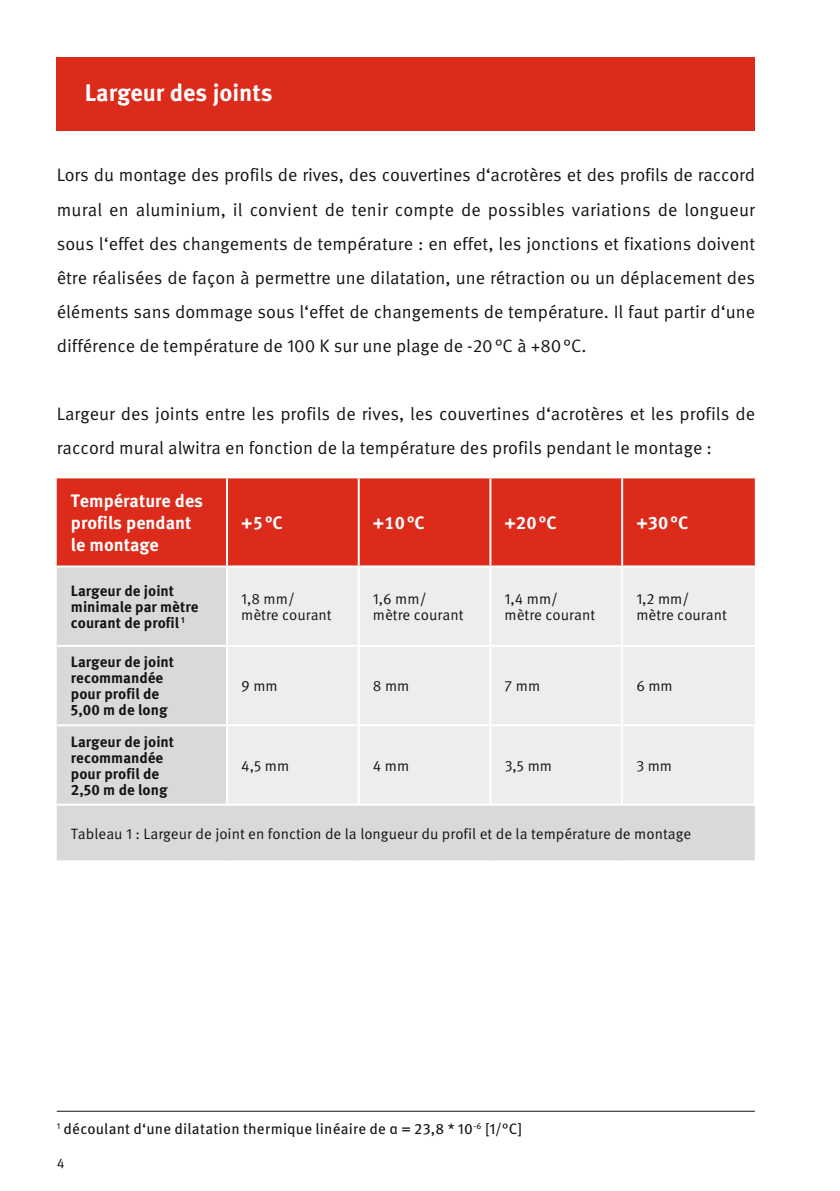
<style>
.page{position:relative;width:840px;height:1191px;background:#fff}
.page>*{position:absolute;margin:0;border:0;box-sizing:border-box;transform-origin:0 0}
.t1{font:700 24px "Meta Pro";color:#fff}
.t2{font:18px/34px "Meta Pro";color:#131413;text-align:justify}
.t3{font:700 18px/22px "Meta Pro";color:#fff}
.t4{font:15px/16px "Meta Pro";color:#131413}
.t5{font:700 15px/16px "Meta Pro";color:#131413}
.t6{font:15px "Meta Pro";letter-spacing:.015em;color:#131413}
.t7{font:14px "Meta Pro";color:#131413}
</style>
<div class="page">
<div style="left:57px;top:478px;width:697px;height:87px;background:#dc2a1b"></div>
<div style="left:57px;top:567px;width:697px;height:293px;background:#d9d9d9"></div>
<div style="left:228px;top:567px;width:526px;height:236px;background:#eceded"></div>
<hr style="left:57px;top:803px;width:170px;height:2px;background:#fff">
<hr style="left:227px;top:803px;width:131px;height:2px;background:#fff">
<hr style="left:358px;top:803px;width:132px;height:2px;background:#fff">
<hr style="left:490px;top:803px;width:131px;height:2px;background:#fff">
<hr style="left:226px;top:478px;width:2px;height:87px;background:#fff">
<hr style="left:357px;top:478px;width:2px;height:87px;background:#fff">
<hr style="left:489px;top:478px;width:2px;height:87px;background:#fff">
<hr style="left:620px;top:478px;width:2px;height:87px;background:#fff">
<hr style="left:226px;top:567px;width:2px;height:78px;background:#fff">
<hr style="left:357px;top:567px;width:2px;height:78px;background:#fff">
<hr style="left:489px;top:567px;width:2px;height:78px;background:#fff">
<hr style="left:620px;top:567px;width:2px;height:78px;background:#fff">
<hr style="left:226px;top:645px;width:132px;height:2px;background:#fff">
<hr style="left:226px;top:647px;width:2px;height:77px;background:#fff">
<hr style="left:358px;top:645px;width:132px;height:2px;background:#fff">
<hr style="left:357px;top:647px;width:2px;height:77px;background:#fff">
<hr style="left:490px;top:645px;width:131px;height:2px;background:#fff">
<hr style="left:489px;top:647px;width:2px;height:77px;background:#fff">
<hr style="left:621px;top:645px;width:133px;height:2px;background:#fff">
<hr style="left:620px;top:647px;width:2px;height:77px;background:#fff">
<hr style="left:226px;top:724px;width:132px;height:2px;background:#fff">
<hr style="left:226px;top:726px;width:2px;height:77px;background:#fff">
<hr style="left:358px;top:724px;width:132px;height:2px;background:#fff">
<hr style="left:357px;top:726px;width:2px;height:77px;background:#fff">
<hr style="left:490px;top:724px;width:131px;height:2px;background:#fff">
<hr style="left:489px;top:726px;width:2px;height:77px;background:#fff">
<hr style="left:57px;top:645px;width:169px;height:2px;background:#fff">
<hr style="left:57px;top:724px;width:169px;height:2px;background:#fff">
<hr style="left:621px;top:724px;width:134px;height:2px;background:#fff">
<hr style="left:620px;top:726px;width:2px;height:77px;background:#fff">
<hr style="left:753px;top:726px;width:2px;height:77px;background:#fff">
<hr style="left:621px;top:803px;width:134px;height:2px;background:#fff">
<div style="left:56px;top:57px;width:698px;height:73px;background:#dc2a1b"></div>
<hr style="left:57px;top:1110px;width:697px;height:1px;background:#131413">
<h1 class="t1" style="left:85px;top:78px;width:189px">Largeur des joints</h1>
<p class="t2" style="left:57px;top:159px;width:699px">Lors du montage des profils de rives, des couvertines d‘acrotères et des profils de raccord mural en aluminium, il convient de tenir compte de possibles variations de longueur sous l‘effet des changements de température : en effet, les jonctions et fixations doivent être réalisées de façon à permettre une dilatation, une rétraction ou un déplacement des éléments sans dommage sous l‘effet de changements de température. Il faut partir d‘une différence de température de 100 K sur une plage de -20°C à +80°C.</p>
<p class="t2" style="left:57px;top:397px;width:699px">Largeur des joints entre les profils de rives, les couvertines d‘acrotères et les profils de raccord mural alwitra en fonction de la température des profils pendant le montage :</p>
<p class="t3" style="left:71px;top:490px;width:134px">Température des profils pendant le montage</p>
<p class="t3" style="left:241px;top:512px;width:43px">+5°C</p>
<p class="t3" style="left:373px;top:512px;width:53px">+10°C</p>
<p class="t3" style="left:504px;top:512px;width:53px">+20°C</p>
<p class="t3" style="left:636px;top:512px;width:53px">+30°C</p>
<p class="t5" style="left:71px;top:583px;width:129px">Largeur de joint minimale par mètre courant de profil <sup>1</sup></p>
<p class="t4" style="left:241px;top:591px;width:92px">1,8 mm/ mètre courant</p>
<p class="t4" style="left:373px;top:591px;width:92px">1,6 mm/ mètre courant</p>
<p class="t4" style="left:504px;top:591px;width:92px">1,4 mm/ mètre courant</p>
<p class="t4" style="left:636px;top:591px;width:92px">1,2 mm/ mètre courant</p>
<p class="t5" style="left:71px;top:654px;width:105px">Largeur de joint recommandée pour profil de<br>5,00 m de long</p>
<p class="t4" style="left:241px;top:678px;width:38px">9 mm</p>
<p class="t4" style="left:373px;top:678px;width:38px">8 mm</p>
<p class="t4" style="left:504px;top:678px;width:37px">7 mm</p>
<p class="t4" style="left:636px;top:678px;width:38px">6 mm</p>
<p class="t5" style="left:71px;top:734px;width:105px">Largeur de joint recommandée pour profil de<br>2,50 m de long</p>
<p class="t4" style="left:241px;top:758px;width:49px">4,5 mm</p>
<p class="t4" style="left:373px;top:758px;width:38px">4 mm</p>
<p class="t4" style="left:504px;top:758px;width:49px">3,5 mm</p>
<p class="t4" style="left:636px;top:758px;width:37px">3 mm</p>
<p class="t4" style="left:71px;top:826px;width:621px">Tableau 1 : Largeur de joint en fonction de la longueur du profil et de la température de montage</p>
<p class="t6" style="left:57px;top:1119px;width:467px"><sup>1</sup> découlant d‘une dilatation thermique linéaire de α = 23,8 * 10<sup>-6</sup> [1/°C]</p>
<p class="t7" style="left:57px;top:1154px;width:9px">4</p>
</div>
